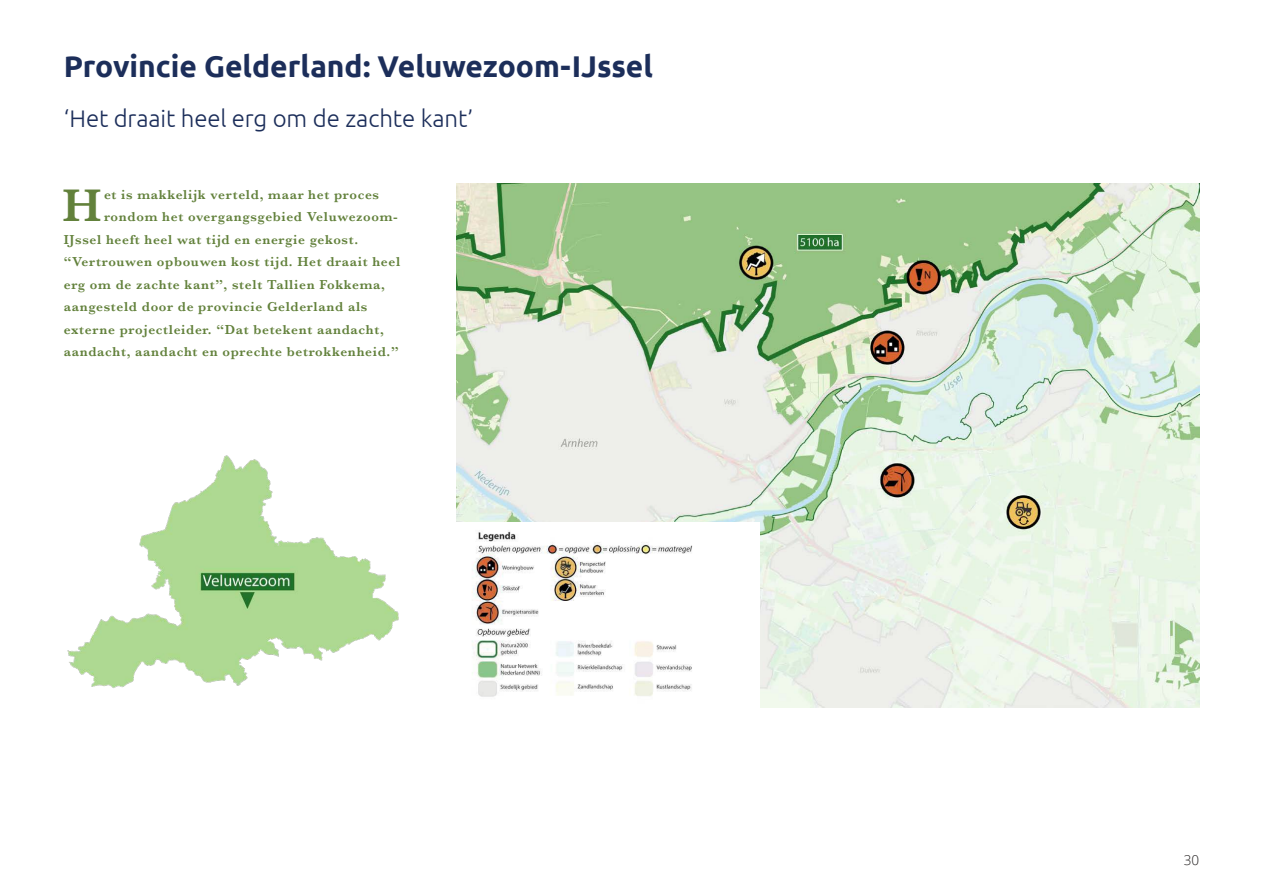
<style>
.page{position:relative;width:1263px;height:893px;background:#fff}
.page>*{position:absolute;margin:0;border:0;box-sizing:border-box;transform-origin:0 0}
.t1{font:600 47.55px "Baskerville";color:#62813b}
.t2{font:700 30px "Ubuntu";letter-spacing:-.005em;color:#1c2e5a}
.t3{font:300 24px "Ubuntu";letter-spacing:-.005em;color:#1c2e5a}
.t4{font:600 13.5px "Baskerville";letter-spacing:.05em;color:#62813b}
.t5{font:300 13.5px "Open Sans";color:#221f1f}
</style>
<div class="page">
<img style="left:456px;top:183px;width:743px;height:525px">
<img style="left:67px;top:455px;width:332px;height:233px">
<img style="left:456px;top:523px;width:304px;height:185px">
<h2 class="t2" style="left:64px;top:54px;width:590px">Provincie Gelderland: Veluwezoom-IJssel</h2>
<h3 class="t3" style="left:64px;top:108px;width:411px">‘Het draait heel erg om de zachte kant’</h3>
<h1 class="t1" style="left:63px;top:189px;width:41px">H</h1>
<p class="t4" style="left:104px;top:190px;width:276px">et is makkelijk verteld, maar het proces</p>
<p class="t4" style="left:104px;top:212px;width:295px">rondom het overgangsgebied Veluwezoom-</p>
<p class="t4" style="left:64px;top:235px;width:296px">IJssel heeft heel wat tijd en energie gekost.</p>
<p class="t4" style="left:64px;top:257px;width:338px">“Vertrouwen opbouwen kost tijd. Het draait heel</p>
<p class="t4" style="left:64px;top:280px;width:323px">erg om de zachte kant”, stelt Tallien Fokkema,</p>
<p class="t4" style="left:64px;top:302px;width:305px">aangesteld door de provincie Gelderland als</p>
<p class="t4" style="left:64px;top:325px;width:321px">externe projectleider. “Dat betekent aandacht,</p>
<p class="t4" style="left:64px;top:347px;width:336px">aandacht, aandacht en oprechte betrokkenheid.”</p>
<p class="t5" style="left:1184px;top:852px;width:17px">30</p>
</div>
